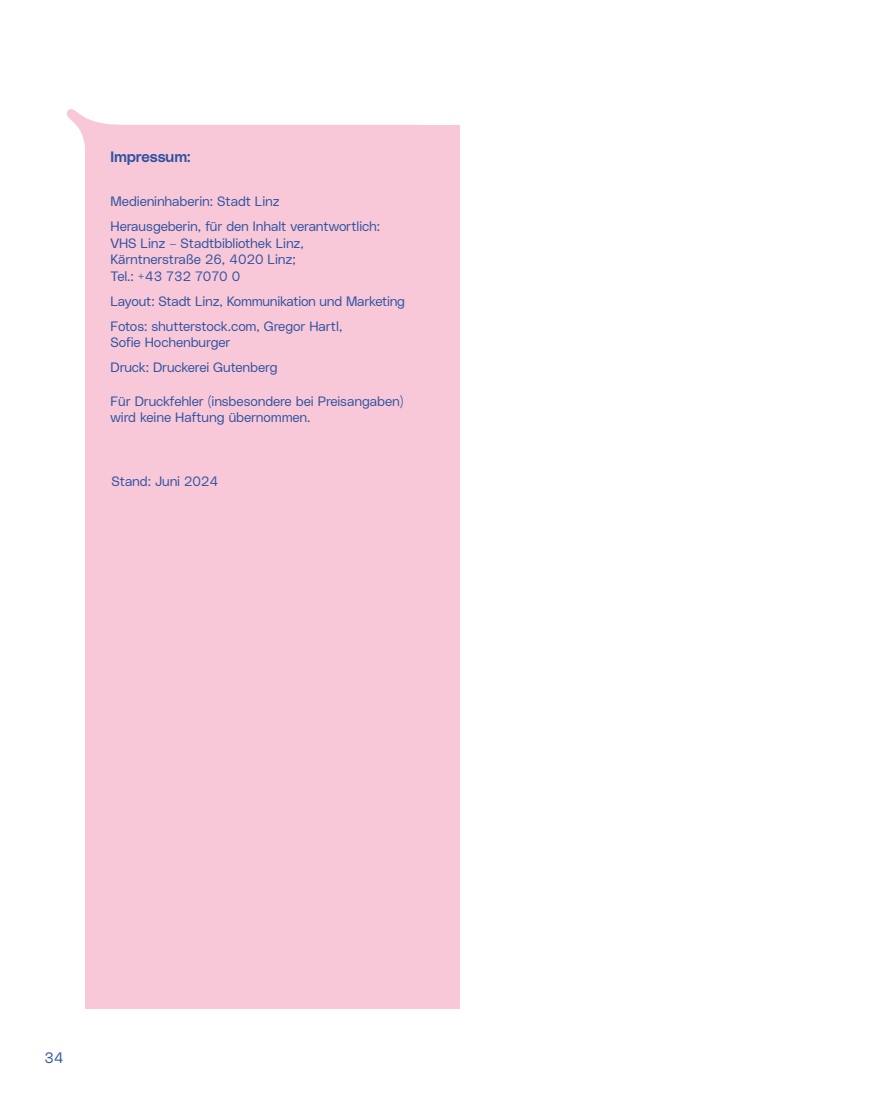
<style>
.page{position:relative;width:893px;height:1106px;background:#fff}
.page>*{position:absolute;margin:0;border:0;box-sizing:border-box;transform-origin:0 0}
.t1{font:15px "Lentia Nova Median";letter-spacing:-.005em;color:#2c51a0}
.t2{font:15px "Lentia Nova Slim";color:#2c51a0}
.t3{font:13.5px/25px "Lentia Nova Slim";letter-spacing:-.01em;color:#2c51a0}
</style>
<div class="page">
<svg style="left:67px;top:109px;width:63px;height:37px"></svg>
<div style="left:85px;top:125px;width:374px;height:883px;background:#f8c8d8"></div>
<p class="t1" style="left:111px;top:145px;width:81px">Impressum:</p>
<p class="t3" style="left:111px;top:188px;width:271px">Medieninhaberin: Stadt Linz<br>Herausgeberin, für den Inhalt verantwortlich:</p>
<p class="t3" style="left:111px;top:234px;width:195px;line-height:16.5px">VHS Linz – Stadtbibliothek Linz,<br>Kärntnerstraße 26, 4020 Linz;<br>Tel.: +43 732 7070 0</p>
<p class="t3" style="left:111px;top:288px;width:296px">Layout: Stadt Linz, Kommunikation und Marketing<br>Fotos: shutterstock.com, Gregor Hartl,</p>
<p class="t3" style="left:111px;top:329px;width:169px">Sofie Hochenburger<br>Druck: Druckerei Gutenberg</p>
<p class="t3" style="left:111px;top:392px;width:294px;line-height:16.5px">Für Druckfehler (insbesondere bei Preisangaben) wird keine Haftung übernommen.</p>
<p class="t3" style="left:112px;top:468px;width:108px">Stand: Juni 2024</p>
<p class="t2" style="left:44px;top:1046px;width:21px">34</p>
</div>
